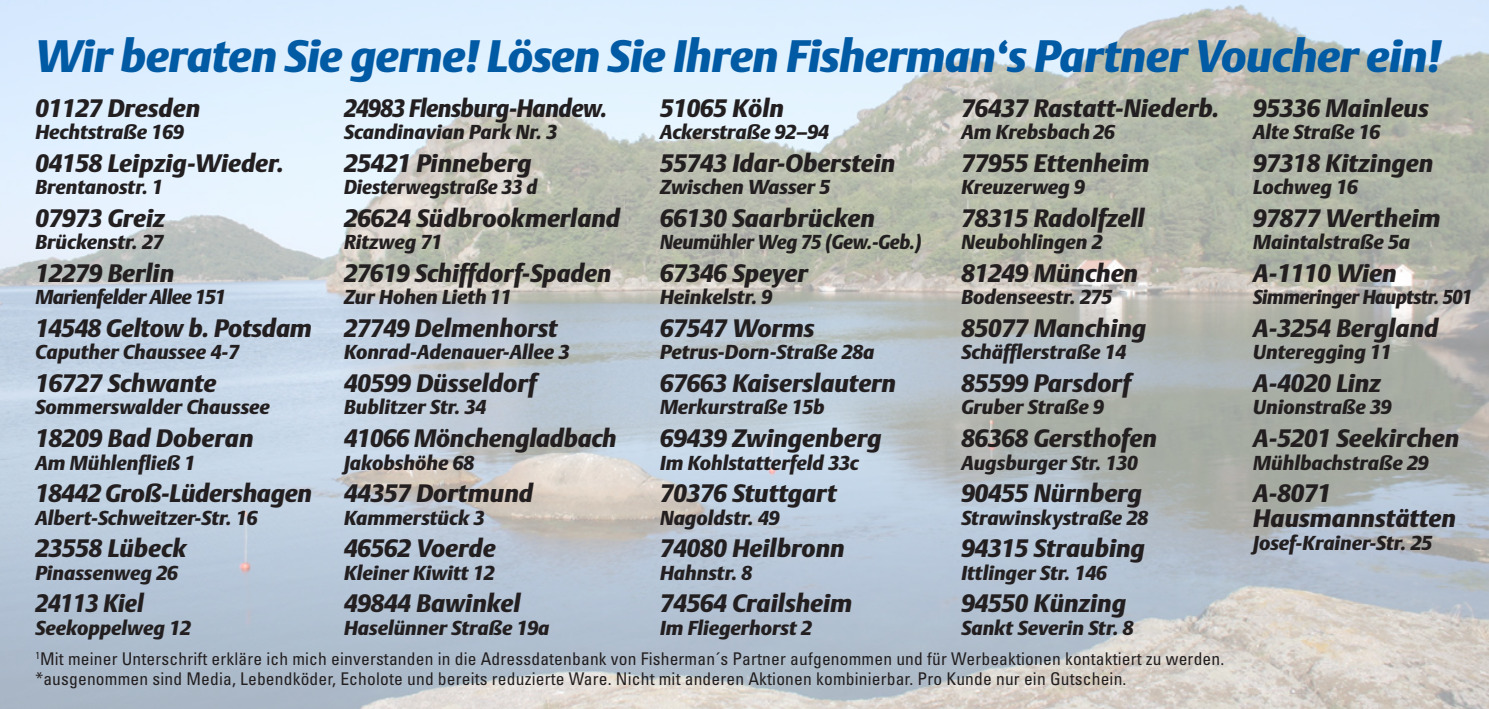
<style>
.page{position:relative;width:1489px;height:709px;background:#fff}
.page>*{position:absolute;margin:0;border:0;box-sizing:border-box;transform-origin:0 0}
.t1{font:italic 45px "DTL Argo T Black";letter-spacing:-.01em;color:#015aa4}
.t2{font:italic 25px/25px "DTL Argo T Black";color:#231f20}
.t3{font:italic 25px "DTL Argo T Black";letter-spacing:-.02em;color:#231f20;scale:.94 1}
.t4{font:italic 25px "DTL Argo T Black";color:#231f20;scale:.94 1}
.t5{font:italic 20px "DTL Argo T Black";color:#231f20}
.t6{font:italic 20px "DTL Argo T Black";color:#231f20;scale:.95 1}
.t7{font:italic 20px "DTL Argo T Black";letter-spacing:-.02em;color:#231f20;scale:.94 1}
.t8{font:italic 20px "DTL Argo T Black";letter-spacing:-.03em;color:#231f20}
.t9{font:condensed 17.5px/20px "Univers";letter-spacing:.01em;color:#231f20}
</style>
<div class="page">
<img style="left:0;top:0;width:1488px;height:709px">
<h1 class="t1" style="left:35px;top:29px;width:1407px">Wir beraten Sie gerne! Lösen Sie Ihren Fisherman‘s Partner Voucher ein!</h1>
<p class="t2" style="left:35px;top:95px;width:166px">01127 Dresden</p>
<p class="t5" style="left:35px;top:120px;width:150px">Hechtstraße 169</p>
<p class="t2" style="left:35px;top:150px;width:250px">04158 Leipzig-Wieder.</p>
<p class="t5" style="left:35px;top:175px;width:129px">Brentanostr. 1</p>
<p class="t2" style="left:35px;top:205px;width:131px">07973 Greiz</p>
<p class="t5" style="left:35px;top:230px;width:129px">Brückenstr. 27</p>
<p class="t2" style="left:35px;top:260px;width:140px">12279 Berlin</p>
<p class="t8" style="left:35px;top:285px;width:192px">Marienfelder Allee 151</p>
<p class="t2" style="left:35px;top:315px;width:278px">14548 Geltow b. Potsdam</p>
<p class="t5" style="left:35px;top:340px;width:205px">Caputher Chaussee 4-7</p>
<p class="t2" style="left:35px;top:370px;width:183px">16727 Schwante</p>
<p class="t5" style="left:35px;top:395px;width:236px">Sommerswalder Chaussee</p>
<p class="t2" style="left:35px;top:425px;width:219px">18209 Bad Doberan</p>
<p class="t5" style="left:35px;top:450px;width:161px">Am Mühlenfließ 1</p>
<p class="t2" style="left:35px;top:480px;width:278px">18442 Groß-Lüdershagen</p>
<p class="t5" style="left:35px;top:505px;width:223px">Albert-Schweitzer-Str. 16</p>
<p class="t2" style="left:35px;top:535px;width:153px">23558 Lübeck</p>
<p class="t5" style="left:35px;top:560px;width:144px">Pinassenweg 26</p>
<p class="t4" style="left:35px;top:588px;width:117px">24113 Kiel</p>
<p class="t5" style="left:35px;top:615px;width:157px">Seekoppelweg 12</p>
<p class="t3" style="left:344px;top:93px;width:281px">24983 Flensburg-Handew.</p>
<p class="t5" style="left:344px;top:120px;width:214px">Scandinavian Park Nr. 3</p>
<p class="t2" style="left:344px;top:150px;width:189px">25421 Pinneberg</p>
<p class="t6" style="left:344px;top:175px;width:205px">Diesterwegstraße 33 d</p>
<p class="t2" style="left:344px;top:205px;width:278px">26624 Südbrookmerland</p>
<p class="t5" style="left:344px;top:230px;width:99px">Ritzweg 71</p>
<p class="t2" style="left:344px;top:260px;width:269px">27619 Schiffdorf-Spaden</p>
<p class="t5" style="left:344px;top:285px;width:169px">Zur Hohen Lieth 11</p>
<p class="t2" style="left:344px;top:315px;width:215px">27749 Delmenhorst</p>
<p class="t5" style="left:344px;top:340px;width:227px">Konrad-Adenauer-Allee 3</p>
<p class="t2" style="left:344px;top:370px;width:194px">40599 Düsseldorf</p>
<p class="t5" style="left:344px;top:395px;width:143px">Bublitzer Str. 34</p>
<p class="t2" style="left:344px;top:425px;width:274px">41066 Mönchengladbach</p>
<p class="t5" style="left:344px;top:450px;width:131px">Jakobshöhe 68</p>
<p class="t2" style="left:344px;top:480px;width:191px">44357 Dortmund</p>
<p class="t5" style="left:344px;top:505px;width:142px">Kammerstück 3</p>
<p class="t2" style="left:344px;top:535px;width:153px">46562 Voerde</p>
<p class="t5" style="left:344px;top:560px;width:152px">Kleiner Kiwitt 12</p>
<p class="t2" style="left:344px;top:590px;width:178px">49844 Bawinkel</p>
<p class="t5" style="left:344px;top:615px;width:207px">Haselünner Straße 19a</p>
<p class="t2" style="left:660px;top:95px;width:125px">51065 Köln</p>
<p class="t5" style="left:660px;top:120px;width:170px">Ackerstraße 92–94</p>
<p class="t2" style="left:660px;top:150px;width:237px">55743 Idar-Oberstein</p>
<p class="t5" style="left:660px;top:175px;width:172px">Zwischen Wasser 5</p>
<p class="t2" style="left:660px;top:205px;width:216px">66130 Saarbrücken</p>
<p class="t6" style="left:660px;top:230px;width:277px">Neumühler Weg 75 (Gew.-Geb.)</p>
<p class="t2" style="left:660px;top:260px;width:149px">67346 Speyer</p>
<p class="t5" style="left:660px;top:285px;width:114px">Heinkelstr. 9</p>
<p class="t2" style="left:660px;top:315px;width:156px">67547 Worms</p>
<p class="t5" style="left:660px;top:340px;width:216px">Petrus-Dorn-Straße 28a</p>
<p class="t2" style="left:660px;top:370px;width:237px">67663 Kaiserslautern</p>
<p class="t5" style="left:660px;top:395px;width:166px">Merkurstraße 15b</p>
<p class="t2" style="left:660px;top:425px;width:223px">69439 Zwingenberg</p>
<p class="t5" style="left:660px;top:450px;width:200px">Im Kohlstatterfeld 33c</p>
<p class="t2" style="left:660px;top:480px;width:178px">70376 Stuttgart</p>
<p class="t5" style="left:660px;top:505px;width:121px">Nagoldstr. 49</p>
<p class="t2" style="left:660px;top:535px;width:186px">74080 Heilbronn</p>
<p class="t5" style="left:660px;top:560px;width:94px">Hahnstr. 8</p>
<p class="t2" style="left:660px;top:590px;width:194px">74564 Crailsheim</p>
<p class="t5" style="left:660px;top:615px;width:153px">Im Fliegerhorst 2</p>
<p class="t2" style="left:961px;top:95px;width:259px">76437 Rastatt-Niederb.</p>
<p class="t5" style="left:961px;top:120px;width:155px">Am Krebsbach 26</p>
<p class="t2" style="left:961px;top:150px;width:190px">77955 Ettenheim</p>
<p class="t5" style="left:961px;top:175px;width:125px">Kreuzerweg 9</p>
<p class="t2" style="left:961px;top:205px;width:185px">78315 Radolfzell</p>
<p class="t5" style="left:961px;top:230px;width:143px">Neubohlingen 2</p>
<p class="t2" style="left:961px;top:260px;width:178px">81249 München</p>
<p class="t5" style="left:961px;top:285px;width:152px">Bodenseestr. 275</p>
<p class="t2" style="left:961px;top:315px;width:186px">85077 Manching</p>
<p class="t5" style="left:961px;top:340px;width:166px">Schäfflerstraße 14</p>
<p class="t2" style="left:961px;top:370px;width:171px">85599 Parsdorf</p>
<p class="t5" style="left:961px;top:395px;width:144px">Gruber Straße 9</p>
<p class="t2" style="left:961px;top:425px;width:197px">86368 Gersthofen</p>
<p class="t5" style="left:961px;top:450px;width:178px">Augsburger Str. 130</p>
<p class="t2" style="left:961px;top:480px;width:182px">90455 Nürnberg</p>
<p class="t5" style="left:961px;top:505px;width:188px">Strawinskystraße 28</p>
<p class="t2" style="left:961px;top:535px;width:185px">94315 Straubing</p>
<p class="t5" style="left:961px;top:560px;width:147px">Ittlinger Str. 146</p>
<p class="t2" style="left:961px;top:590px;width:166px">94550 Künzing</p>
<p class="t5" style="left:961px;top:615px;width:174px">Sankt Severin Str. 8</p>
<p class="t9" style="left:35px;top:648px;width:1190px"><sup>1</sup>Mit meiner Unterschrift erkläre ich mich einverstanden in die Adressdatenbank von Fisherman´s Partner aufgenommen und für Werbeaktionen kontaktiert zu werden. *ausgenommen sind Media, Lebendköder, Echolote und bereits reduzierte Ware. Nicht mit anderen Aktionen kombinierbar. Pro Kunde nur ein Gutschein.</p>
<p class="t2" style="left:1253px;top:95px;width:177px">95336 Mainleus</p>
<p class="t5" style="left:1253px;top:120px;width:128px">Alte Straße 16</p>
<p class="t2" style="left:1253px;top:150px;width:181px">97318 Kitzingen</p>
<p class="t5" style="left:1253px;top:175px;width:106px">Lochweg 16</p>
<p class="t2" style="left:1253px;top:205px;width:189px">97877 Wertheim</p>
<p class="t5" style="left:1253px;top:230px;width:158px">Maintalstraße 5a</p>
<p class="t2" style="left:1253px;top:260px;width:145px">A-1110 Wien</p>
<p class="t7" style="left:1253px;top:285px;width:234px">Simmeringer Hauptstr. 501</p>
<p class="t2" style="left:1253px;top:315px;width:187px">A-3254 Bergland</p>
<p class="t5" style="left:1253px;top:340px;width:140px">Unteregging 11</p>
<p class="t2" style="left:1253px;top:370px;width:129px">A-4020 Linz</p>
<p class="t5" style="left:1253px;top:395px;width:140px">Unionstraße 39</p>
<p class="t2" style="left:1253px;top:425px;width:208px">A-5201 Seekirchen</p>
<p class="t5" style="left:1253px;top:450px;width:177px">Mühlbachstraße 29</p>
<p class="t2" style="left:1253px;top:480px;width:204px">A-8071<br>Hausmannstätten</p>
<p class="t5" style="left:1253px;top:530px;width:180px">Josef-Krainer-Str. 25</p>
</div>
